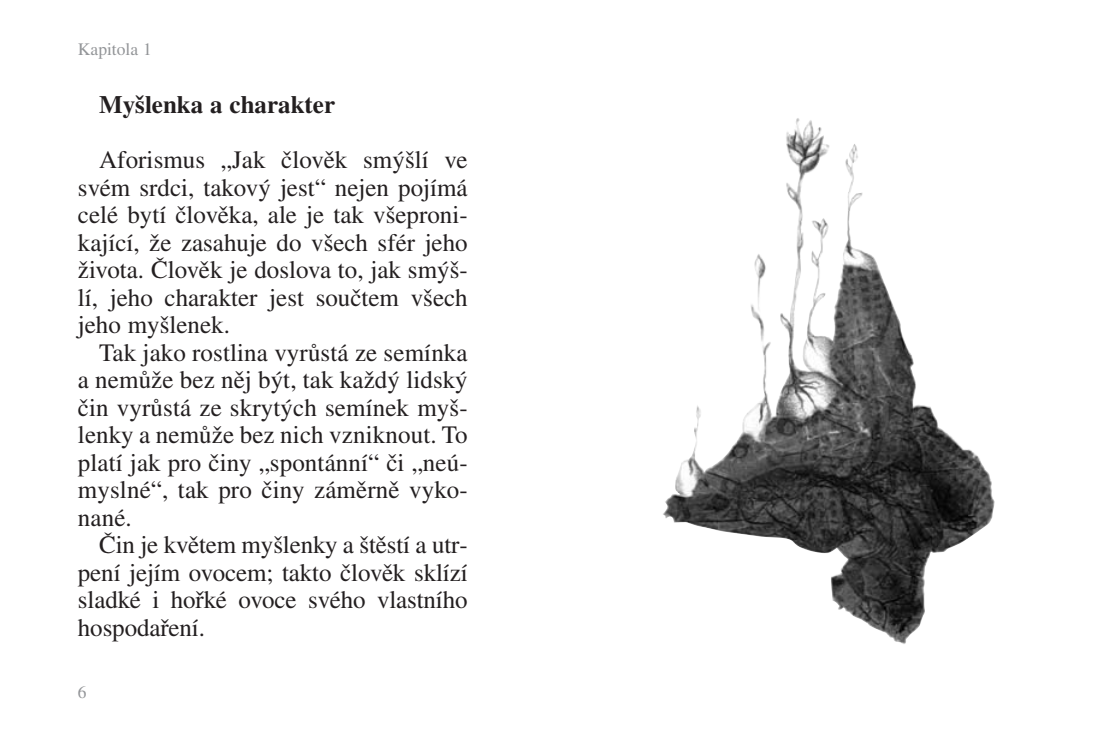
<style>
.page{position:relative;width:1105px;height:750px;background:#fff}
.page>*{position:absolute;margin:0;border:0;box-sizing:border-box;transform-origin:0 0}
.t1{font:25px/27.5px "Times CE";color:#231f20;text-align:justify}
.t2{font:700 25px "Times CE";color:#231f20}
.t3{font:17.5px "Times CE";color:#939598}
</style>
<div class="page">
<img style="left:663px;top:253px;width:332px;height:391px">
<p class="t3" style="left:78px;top:42px;width:75px">Kapitola 1</p>
<p class="t2" style="left:99px;top:96px;width:237px">Myšlenka a charakter</p>
<p class="t1" style="left:78px;top:149px;width:391px;text-indent:21px">Aforismus „Jak člověk smýšlí ve svém srdci, takový jest“ nejen pojímá celé bytí člověka, ale je tak všeproni&shy;kající, že zasahuje do všech sfér jeho života. Člověk je doslova to, jak smýš&shy;lí, jeho charakter jest součtem všech jeho myšlenek.</p>
<p class="t1" style="left:78px;top:341px;width:391px;text-indent:21px">Tak jako rostlina vyrůstá ze semínka a nemůže bez něj být, tak každý lidský čin vyrůstá ze skrytých semínek myš&shy;lenky a nemůže bez nich vzniknout. To platí jak pro činy „spontánní“ či „neú&shy;myslné“, tak pro činy záměrně vyko&shy;nané.</p>
<p class="t1" style="left:78px;top:534px;width:391px;text-indent:21px">Čin je květem myšlenky a štěstí a utr&shy;pení jejím ovocem; takto člověk sklízí sladké i hořké ovoce svého vlastního hospodaření.</p>
<p class="t3" style="left:78px;top:685px;width:10px">6</p>
</div>
